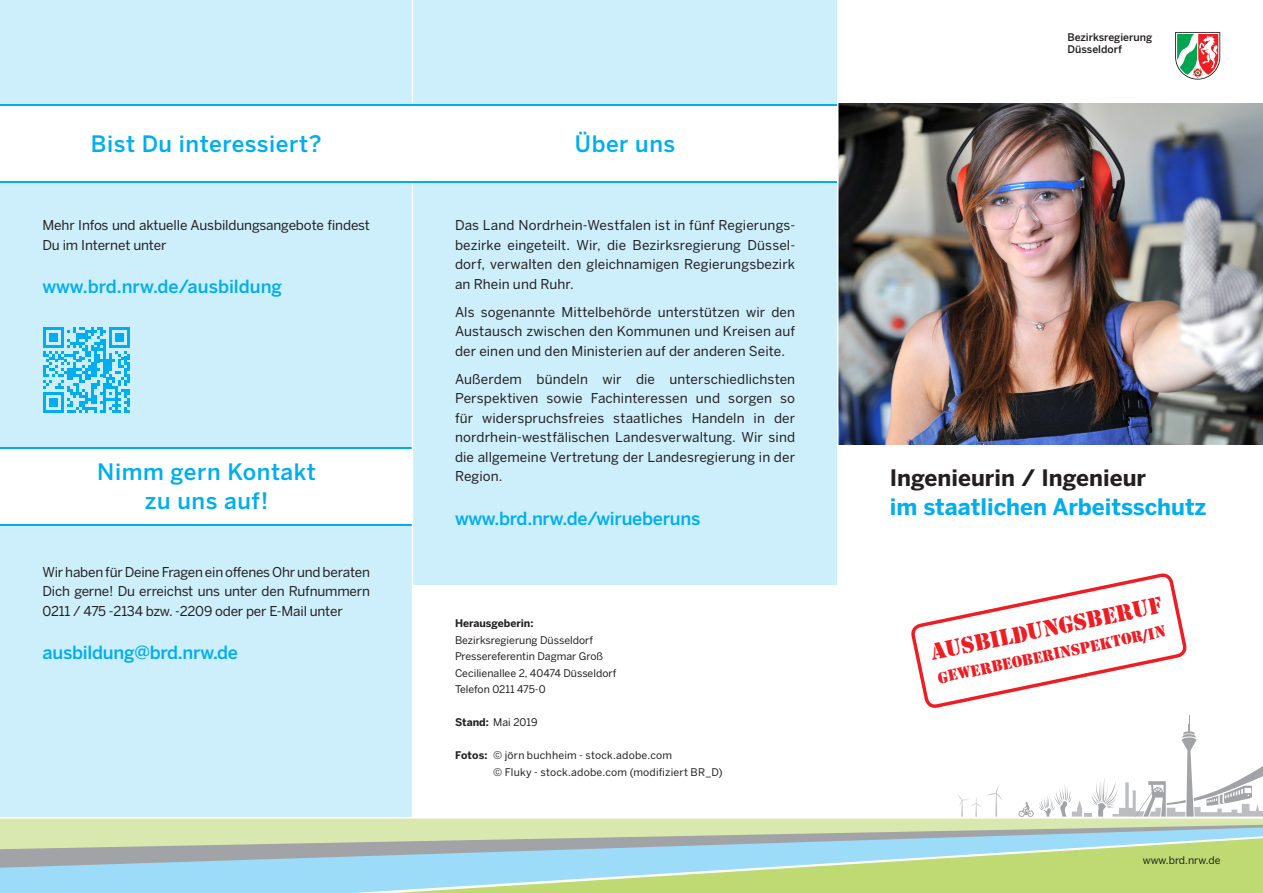
<style>
.page{position:relative;width:1263px;height:893px;background:#fff}
.page>*{position:absolute;margin:0;border:0;box-sizing:border-box;transform-origin:0 0}
.t1{font:24px "Stencil";color:#ee1d23}
.t2{font:500 22.5px/28.5px "Benton Sans";letter-spacing:.025em;color:#00aeef;text-align:center}
.t3{font:700 22.5px "Benton Sans";color:#00aeef}
.t4{font:700 22.5px "Benton Sans";color:#231f20}
.t5{font:500 18px "Benton Sans";letter-spacing:-.015em;color:#00aeef}
.t6{font:16.5px "Stencil";color:#ee1d23}
.t7{font:13.5px/19.5px "Benton Sans";color:#231f20;text-align:justify}
.t8{font:10.5px/16.5px "Benton Sans";color:#231f20}
.t9{font:10.5px "Benton Sans";letter-spacing:.02em;color:#231f20}
.t10{font:500 10.5px/11.7px "Benton Sans";color:#231f20}
.t11{font:700 10.5px "Benton Sans";color:#231f20}
.s1{font-weight:700}
</style>
<div class="page">
<svg style="left:1018px;top:715px;width:245px;height:102px"></svg>
<svg style="left:958px;top:784px;width:44px;height:33px"></svg>
<svg style="left:0;top:818px;width:1263px;height:7px;background:#dce9b5"></svg>
<svg style="left:0;top:884px;width:1263px;height:9px;background:#b5dba4"></svg>
<svg style="left:0;top:825px;width:1263px;height:59px;background:#b3d4bc"></svg>
<svg style="left:1175px;top:32px;width:45px;height:48px"></svg>
<div style="left:0;top:0;width:412px;height:818px;background:#cdeffb"></div>
<div style="left:412px;top:0;width:426px;height:585px;background:#cdeffb"></div>
<div style="left:0;top:447px;width:412px;height:78px;background:linear-gradient(to right,#fff,#fff)"></div>
<div style="left:0;top:449px;width:412px;height:74px;background:#fff"></div>
<hr style="left:412px;top:0;width:1px;height:817px;background:#fff">
<div style="left:0;top:104px;width:838px;height:78px;background:linear-gradient(to right,#fff,#fff)"></div>
<div style="left:0;top:106px;width:838px;height:74px;background:#fff"></div>
<svg style="left:911px;top:573px;width:275px;height:159px"></svg>
<img style="left:838px;top:104px;width:425px;height:341px">
<hr style="left:837px;top:0;width:1px;height:817px;background:#fff">
<hr style="left:0;top:817px;width:1263px;height:1px;background:#fff">
<svg style="left:43px;top:327px;width:87px;height:86px"></svg>
<p class="t2" style="left:91px;top:129px;width:232px">Bist Du interessiert?</p>
<p class="t2" style="left:575px;top:129px;width:102px">Über uns</p>
<p class="t7" style="left:43px;top:215px;width:329px">Mehr Infos und aktuelle Ausbildungsangebote findest<br>Du im Internet unter</p>
<p class="t5" style="left:43px;top:276px;width:241px">www.brd.nrw.de/ausbildung</p>
<p class="t2" style="left:97px;top:458px;width:220px">Nimm gern Kontakt zu uns auf!</p>
<p class="t7" style="left:43px;top:562px;width:329px">Wir haben für Deine Fragen ein offenes Ohr und beraten Dich gerne! Du erreichst uns unter den Rufnummern 0211 / 475 -2134 bzw. -2209 oder per E-Mail unter</p>
<p class="t5" style="left:43px;top:642px;width:197px">ausbildung@brd.nrw.de</p>
<p class="t7" style="left:455px;top:215px;width:342px">Das Land Nordrhein-Westfalen ist in fünf Regierungs&shy;bezirke eingeteilt. Wir, die Bezirksregierung Düssel&shy;dorf, verwalten den gleichnamigen Regierungsbezirk an Rhein und Ruhr.</p>
<p class="t7" style="left:455px;top:302px;width:342px">Als sogenannte Mittelbehörde unterstützen wir den Austausch zwischen den Kommunen und Kreisen auf der einen und den Ministerien auf der anderen Seite.</p>
<p class="t7" style="left:455px;top:369px;width:342px">Außerdem bündeln wir die unterschiedlichsten Perspektiven sowie Fachinteressen und sorgen so für widerspruchsfreies staatliches Handeln in der nordrhein-westfälischen Landesverwaltung. Wir sind die allgemeine Vertretung der Landesregierung in der Region.</p>
<p class="t5" style="left:455px;top:508px;width:247px">www.brd.nrw.de/wirueberuns</p>
<p class="t11" style="left:455px;top:617px;width:80px">Herausgeberin:</p>
<p class="t8" style="left:455px;top:632px;width:150px">Bezirksregierung Düsseldorf<br>Pressereferentin Dagmar Groß</p>
<p class="t8" style="left:455px;top:665px;width:163px">Cecilienallee 2, 40474 Düsseldorf</p>
<p class="t8" style="left:455px;top:681px;width:92px">Telefon 0211 475-0</p>
<p class="t8" style="left:455px;top:714px;width:84px"><span class="s1">Stand:</span> Mai 2019</p>
<p class="t9" style="left:455px;top:749px;width:219px"><span class="s1">Fotos:</span> © jörn buchheim - stock.adobe.com</p>
<p class="t9" style="left:493px;top:766px;width:231px">© Fluky - stock.adobe.com (modifiziert BR_D)</p>
<p class="t10" style="left:1067px;top:32px;width:86px">Bezirksregierung<br>Düsseldorf</p>
<p class="t4" style="left:890px;top:464px;width:258px">Ingenieurin / Ingenieur</p>
<p class="t3" style="left:890px;top:493px;width:318px">im staatlichen Arbeitsschutz</p>
<p class="t1" style="left:928px;top:639px;width:237px;rotate:-12deg">Ausbildungsberuf</p>
<p class="t6" style="left:936px;top:669px;width:234px;rotate:-12deg">Gewerbeoberinspektor/in</p>
<p class="t8" style="left:1143px;top:852px;width:79px">www.brd.nrw.de</p>
</div>
